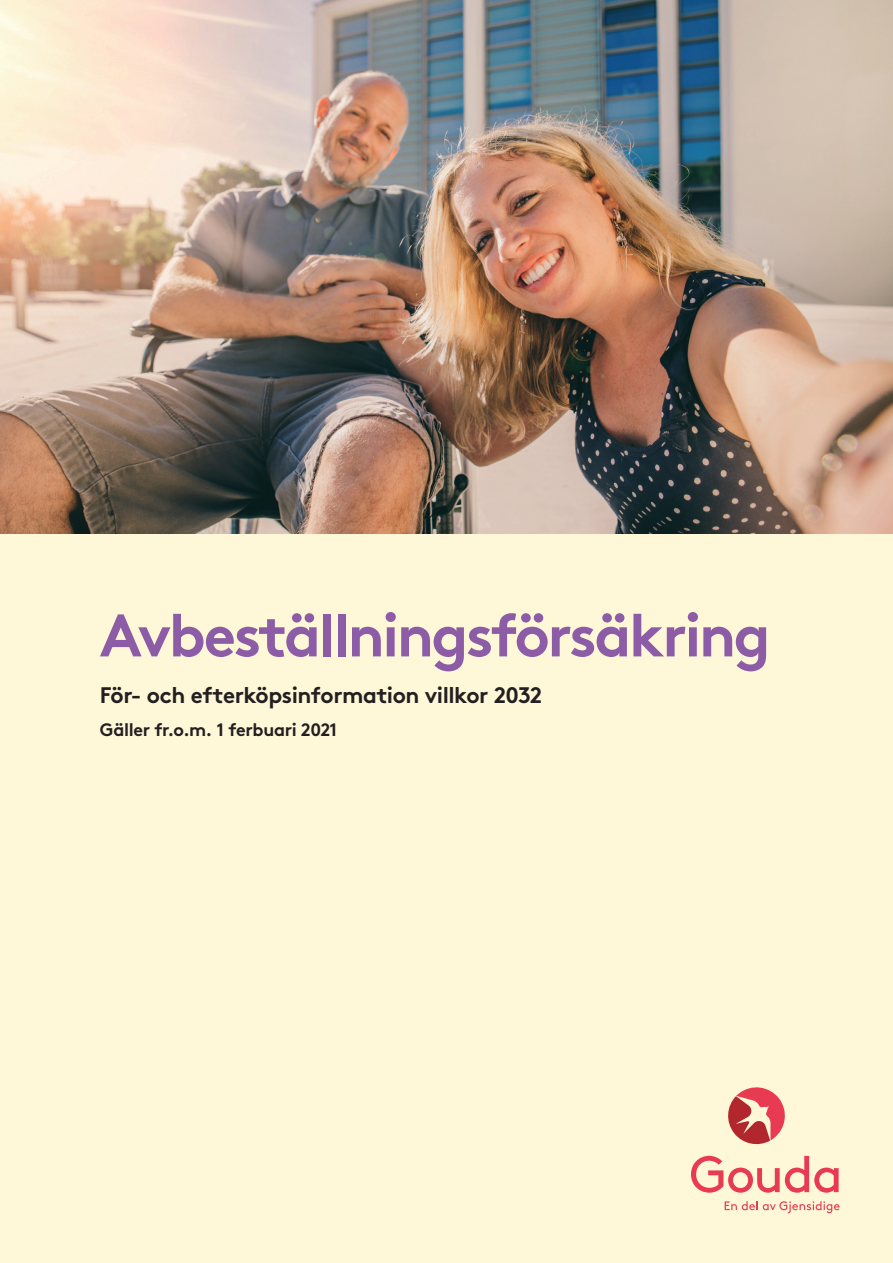
<style>
.page{position:relative;width:893px;height:1263px;background:#fef7d8}
.page>*{position:absolute;margin:0;border:0;box-sizing:border-box;transform-origin:0 0}
.t1{font:60px "Gjen Brown OT Bold Alt";letter-spacing:-.04em;color:#8c5ca6}
.t2{font:700 22.5px "Gjen Brown OT";letter-spacing:-.025em;color:#231f20}
.t3{font:700 18px "Gjen Brown OT";letter-spacing:-.02em;color:#231f20}
</style>
<div class="page">
<img style="left:0;top:0;width:893px;height:534px">
<svg style="left:728px;top:1087px;width:57px;height:58px"></svg>
<svg style="left:691px;top:1156px;width:148px;height:37px"></svg>
<svg style="left:725px;top:1201px;width:115px;height:12px"></svg>
<h1 class="t1" style="left:100px;top:587px;width:672px">Avbeställningsförsäkring</h1>
<p class="t2" style="left:100px;top:677px;width:444px">För- och efterköpsinformation villkor 2032</p>
<p class="t3" style="left:100px;top:715px;width:239px">Gäller fr.o.m. 1 ferbuari 2021</p>
</div>
